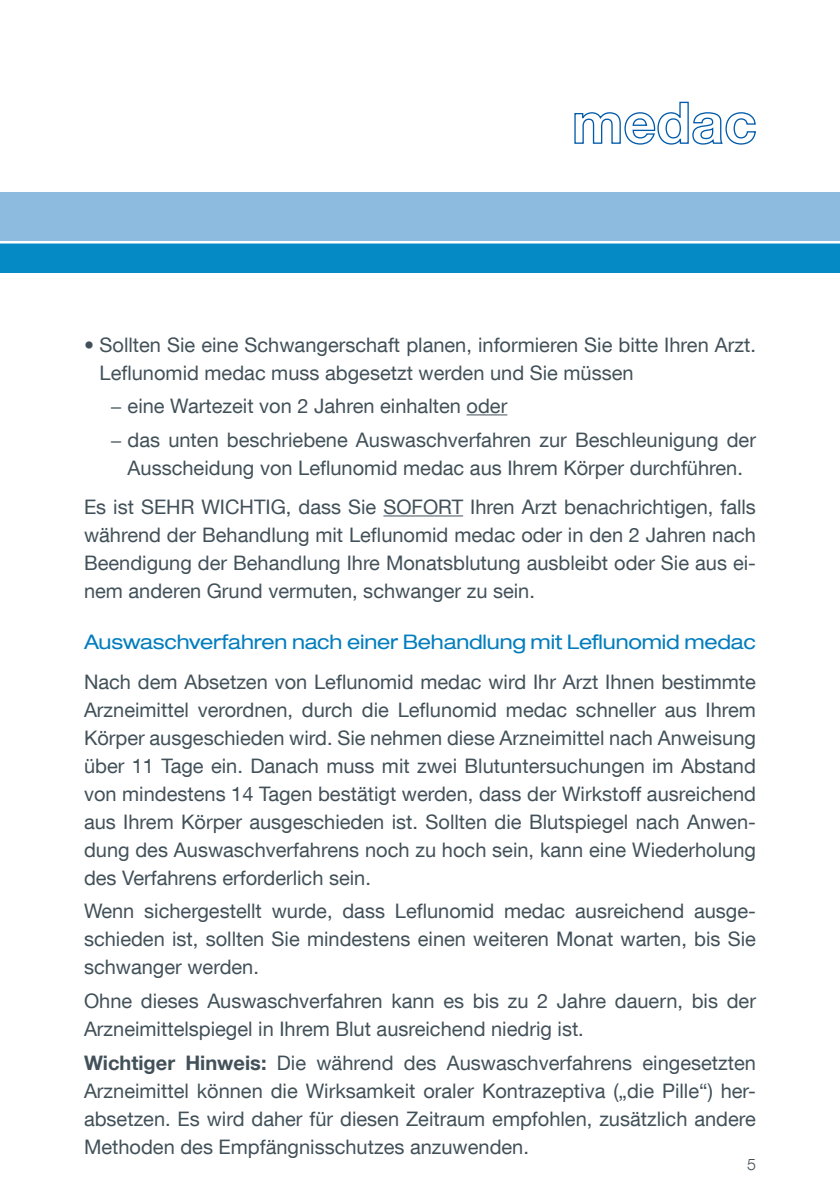
<style>
.page{position:relative;width:840px;height:1191px;background:#fff}
.page>*{position:absolute;margin:0;border:0;box-sizing:border-box;transform-origin:0 0}
.t1{font:20px/28px "Helvetica Neue LT Com";color:#425159}
.t2{font:expanded 20px "Helvetica Neue LT Com";letter-spacing:-.01em;color:#007dbe}
.t3{font:300 16px "Helvetica Neue LT Com";color:#425159}
.s1{font-weight:700}
</style>
<div class="page">
<div style="left:0;top:193px;width:839px;height:48px;background:#8dbbe0"></div>
<div style="left:0;top:243px;width:839px;height:30px;background:#058ac6"></div>
<svg style="left:574px;top:102px;width:181px;height:43px"></svg>
<hr style="left:466px;top:414px;width:41px;height:1px;background:#425159">
<hr style="left:383px;top:515px;width:80px;height:1px;background:#425159">
<p class="t1" style="left:99px;top:330px;width:657px;text-indent:-16px">• Sollten Sie eine Schwangerschaft planen, informieren Sie bitte Ihren Arzt.<br>Leflunomid medac muss abgesetzt werden und Sie müssen</p>
<p class="t1" style="left:110px;top:389px;width:647px;line-height:33.6px">− eine Wartezeit von 2 Jahren einhalten oder<br>− das unten beschriebene Auswaschverfahren zur Beschleunigung der</p>
<p class="t1" style="left:84px;top:448px;width:673px;line-height:39.4px;text-indent:44px">Ausscheidung von Leflunomid medac aus Ihrem Körper durchführen.<br>Es ist SEHR WICHTIG, dass Sie SOFORT Ihren Arzt benachrichtigen, falls</p>
<p class="t1" style="left:84px;top:521px;width:673px;text-align:justify">während der Behandlung mit Leflunomid medac oder in den 2 Jahren nach Beendigung der Behandlung Ihre Monatsblutung ausbleibt oder Sie aus ei&shy;nem anderen Grund vermuten, schwanger zu sein.</p>
<p class="t2" style="left:84px;top:629px;width:673px">Auswaschverfahren nach einer Behandlung mit Leflunomid medac</p>
<p class="t1" style="left:84px;top:667px;width:673px;text-align:justify">Nach dem Absetzen von Leflunomid medac wird Ihr Arzt Ihnen bestimmte Arzneimittel verordnen, durch die Leflunomid medac schneller aus Ihrem Körper ausgeschieden wird. Sie nehmen diese Arzneimittel nach Anweisung über 11 Tage ein. Danach muss mit zwei Blutuntersuchungen im Abstand von mindestens 14 Tagen bestätigt werden, dass der Wirkstoff ausreichend aus Ihrem Körper ausgeschieden ist. Sollten die Blutspiegel nach Anwen&shy;dung des Auswaschverfahrens noch zu hoch sein, kann eine Wiederholung des Verfahrens erforderlich sein.</p>
<p class="t1" style="left:84px;top:896px;width:673px;text-align:justify">Wenn sichergestellt wurde, dass Leflunomid medac ausreichend ausge&shy;schieden ist, sollten Sie mindestens einen weiteren Monat warten, bis Sie schwanger werden.</p>
<p class="t1" style="left:84px;top:986px;width:673px">Ohne dieses Auswaschverfahren kann es bis zu 2 Jahre dauern, bis der<br>Arzneimittelspiegel in Ihrem Blut ausreichend niedrig ist.</p>
<p class="t1" style="left:84px;top:1048px;width:673px;text-align:justify"><span class="s1">Wichtiger Hinweis:</span> Die während des Auswaschverfahrens eingesetzten Arzneimittel können die Wirksamkeit oraler Kontrazeptiva („die Pille“) her&shy;absetzen. Es wird daher für diesen Zeitraum empfohlen, zusätzlich andere Methoden des Empfängnisschutzes anzuwenden.</p>
<p class="t3" style="left:746px;top:1154px;width:10px">5</p>
</div>
